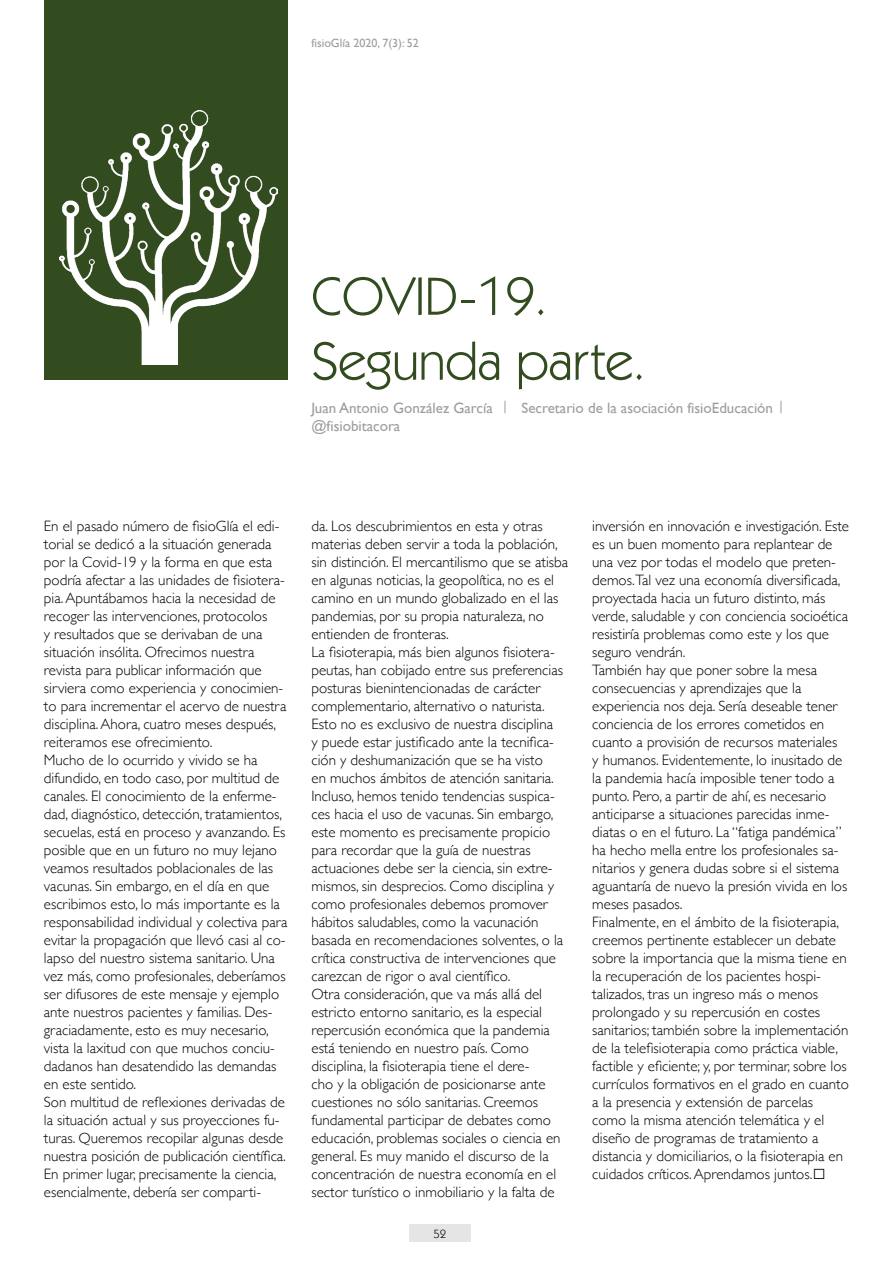
<style>
.page{position:relative;width:893px;height:1263px;background:#fff}
.page>*{position:absolute;margin:0;border:0;box-sizing:border-box;transform-origin:0 0}
.t1{font:54px/64.8px "Kabel IT Cby BT";color:#324c1f}
.t2{font:300 15px/18px "Gill Sans";color:#000}
.t3{font:15px/18px "Gill Sans";color:#9d9d9c}
.t4{font:12px "Gill Sans";color:#9d9d9c}
.t5{font:12px "Kabel IT Cby BT";color:#000}
.s1{font-weight:400;font-size:13.5px}
</style>
<div class="page">
<div style="left:409px;top:1224px;width:62px;height:18px;background:#e5e5e5"></div>
<div style="left:44px;top:0;width:244px;height:379px;background:#324c1f"></div>
<img style="left:60px;top:110px;width:218px;height:255px">
<p class="t4" style="left:311px;top:36px;width:109px">fisioGlía 2020, 7(3): 52</p>
<h1 class="t1" style="left:311px;top:263px;width:335px">COVID-19.<br>Segunda parte.</h1>
<p class="t3" style="left:311px;top:399px;width:475px">Juan Antonio González García | Secretario de la asociación fisioEducación | @fisiobitacora</p>
<p class="t2" style="left:44px;top:517px;width:245px">En el pasado número de fisioGlía el edi&shy;torial se dedicó a la situación generada por la Covid-19 y la forma en que esta podría afectar a las unidades de fisiotera&shy;pia. Apuntábamos hacia la necesidad de recoger las intervenciones, protocolos<br>y resultados que se derivaban de una situación insólita. Ofrecimos nuestra revista para publicar información que sirviera como experiencia y conocimien&shy;to para incrementar el acervo de nuestra disciplina. Ahora, cuatro meses después, reiteramos ese ofrecimiento.<br>Mucho de lo ocurrido y vivido se ha difundido, en todo caso, por multitud de canales. El conocimiento de la enferme&shy;dad, diagnóstico, detección, tratamientos, secuelas, está en proceso y avanzando. Es posible que en un futuro no muy lejano veamos resultados poblacionales de las vacunas. Sin embargo, en el día en que escribimos esto, lo más importante es la responsabilidad individual y colectiva para evitar la propagación que llevó casi al co&shy;lapso del nuestro sistema sanitario. Una vez más, como profesionales, deberíamos ser difusores de este mensaje y ejemplo ante nuestros pacientes y familias. Des&shy;graciadamente, esto es muy necesario, vista la laxitud con que muchos conciu&shy;dadanos han desatendido las demandas en este sentido.<br>Son multitud de reflexiones derivadas de la situación actual y sus proyecciones fu&shy;turas. Queremos recopilar algunas desde nuestra posición de publicación científica.<br>En primer lugar, precisamente la ciencia, esencialmente, debería ser comparti-</p>
<p class="t2" style="left:311px;top:517px;width:258px">da. Los descubrimientos en esta y otras materias deben servir a toda la población, sin distinción. El mercantilismo que se atisba en algunas noticias, la geopolítica, no es el camino en un mundo globalizado en el las pandemias, por su propia naturaleza, no entienden de fronteras.<br>La fisioterapia, más bien algunos fisiotera&shy;peutas, han cobijado entre sus preferencias posturas bienintencionadas de carácter complementario, alternativo o naturista.<br>Esto no es exclusivo de nuestra disciplina<br>y puede estar justificado ante la tecnifica&shy;ción y deshumanización que se ha visto<br>en muchos ámbitos de atención sanitaria.<br>Incluso, hemos tenido tendencias suspica&shy;ces hacia el uso de vacunas. Sin embargo, este momento es precisamente propicio para recordar que la guía de nuestras actuaciones debe ser la ciencia, sin extre&shy;mismos, sin desprecios. Como disciplina y como profesionales debemos promover hábitos saludables, como la vacunación basada en recomendaciones solventes, o la crítica constructiva de intervenciones que carezcan de rigor o aval científico.<br>Otra consideración, que va más allá del estricto entorno sanitario, es la especial repercusión económica que la pandemia está teniendo en nuestro país. Como disciplina, la fisioterapia tiene el dere-<br>cho y la obligación de posicionarse ante cuestiones no sólo sanitarias. Creemos fundamental participar de debates como educación, problemas sociales o ciencia en general. Es muy manido el discurso de la concentración de nuestra economía en el sector turístico o inmobiliario y la falta de</p>
<p class="t5" style="left:433px;top:1226px;width:14px">52</p>
<p class="t2" style="left:592px;top:517px;width:258px">inversión en innovación e investigación. Este es un buen momento para replantear de una vez por todas el modelo que preten&shy;demos.Tal vez una economía diversificada, proyectada hacia un futuro distinto, más verde, saludable y con conciencia socioética resistiría problemas como este y los que seguro vendrán.<br>También hay que poner sobre la mesa consecuencias y aprendizajes que la experiencia nos deja. Sería deseable tener conciencia de los errores cometidos en cuanto a provisión de recursos materiales<br>y humanos. Evidentemente, lo inusitado de la pandemia hacía imposible tener todo a punto. Pero, a partir de ahí, es necesario anticiparse a situaciones parecidas inme&shy;diatas o en el futuro. La “fatiga pandémica” ha hecho mella entre los profesionales sa&shy;nitarios y genera dudas sobre si el sistema aguantaría de nuevo la presión vivida en los meses pasados.<br>Finalmente, en el ámbito de la fisioterapia, creemos pertinente establecer un debate sobre la importancia que la misma tiene en la recuperación de los pacientes hospi&shy;talizados, tras un ingreso más o menos prolongado y su repercusión en costes sanitarios; también sobre la implementación de la telefisioterapia como práctica viable, factible y eficiente; y, por terminar, sobre los currículos formativos en el grado en cuanto a la presencia y extensión de parcelas como la misma atención telemática y el diseño de programas de tratamiento a distancia y domiciliarios, o la fisioterapia en cuidados críticos. Aprendamos juntos.<span class="s1">·</span></p>
</div>
